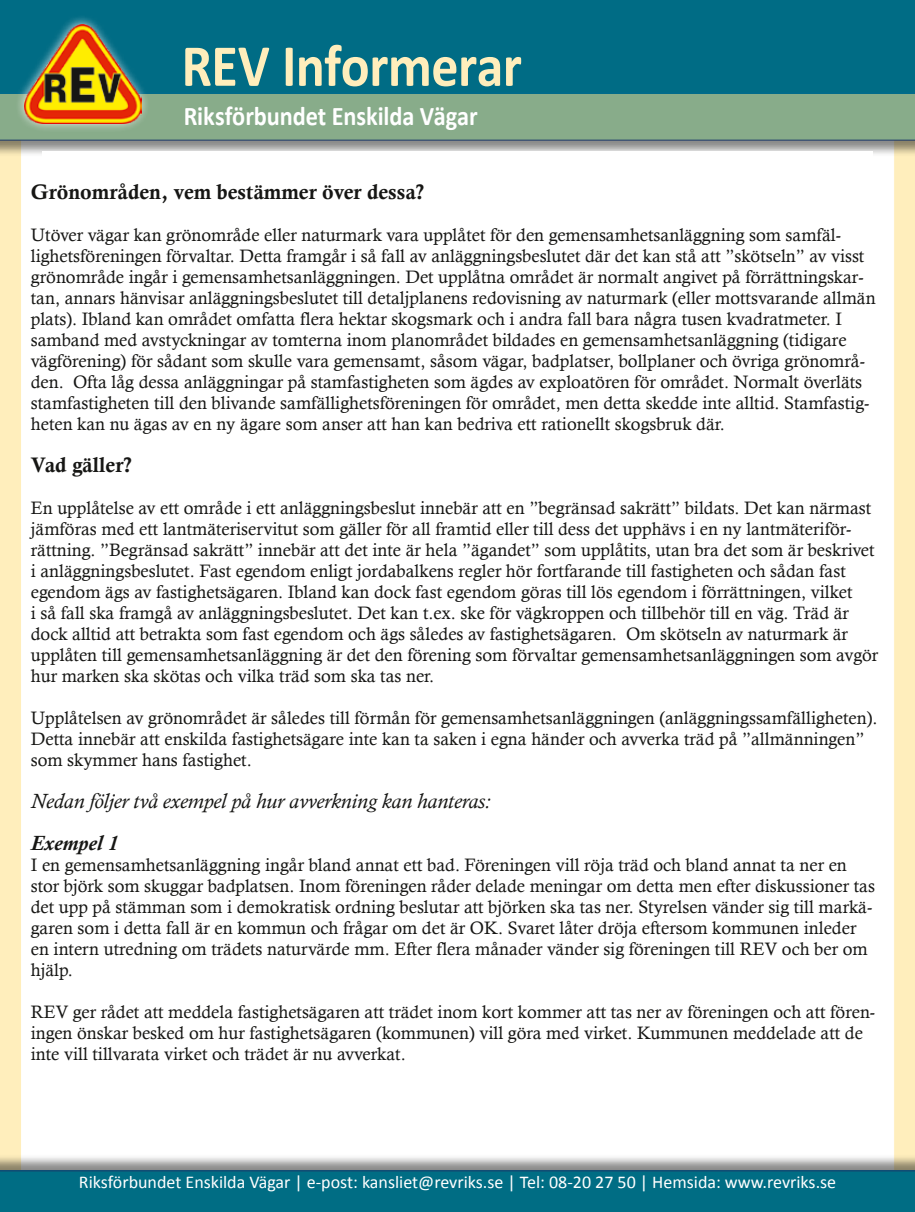
<style>
.page{position:relative;width:915px;height:1212px;background:#fff}
.page>*{position:absolute;margin:0;border:0;box-sizing:border-box;transform-origin:0 0}
.t1{font:700 60px "Calibri";letter-spacing:-.01em;color:#ffeebc;scale:.9 1}
.t2{font:700 27px "Calibri";letter-spacing:-.005em;color:#fff;scale:.9 1}
.t3{font:italic 21px "Calisto";color:#161614}
.t4{font:21px "Calis MT Bol";color:#161614}
.t5{font:italic 700 21px "Calisto";color:#161614}
.t6{font:18px/21px "Calisto";color:#161614}
.t7{font:18px "Calibri";color:#fff}
</style>
<div class="page">
<div style="left:0;top:157px;width:914px;height:997px;background:#ffeebc"></div>
<div style="left:21px;top:22px;width:872px;height:1176px;background:#fff"></div>
<div style="left:0;top:93px;width:914px;height:64px;background:#161614;opacity:.5"></div>
<div style="left:0;top:93px;width:914px;height:47px;background:#88ac8a"></div>
<div style="left:0;top:1154px;width:914px;height:58px;background:#161614;opacity:.5"></div>
<div style="left:0;top:1171px;width:914px;height:41px;background:#006d84"></div>
<div style="left:0;top:0;width:914px;height:93px;background:#006c85"></div>
<div style="left:14px;top:14px;width:136px;height:119px;background:#fff;opacity:.75"></div>
<img style="left:24px;top:24px;width:117px;height:100px">
<div style="left:42px;top:151px;width:830px;height:993px;background:#fff"></div>
<h1 class="t1" style="left:181px;top:27px;width:379px">REV Informerar</h1>
<h2 class="t2" style="left:184px;top:99px;width:328px">Riksförbundet Enskilda Vägar</h2>
<p class="t4" style="left:31px;top:179px;width:395px">Grönområden, vem bestämmer över dessa?</p>
<p class="t6" style="left:31px;top:224px;width:846px">Utöver vägar kan grönområde eller naturmark vara upplåtet för den gemensamhetsanläggning som samfäl&shy;lighetsföreningen förvaltar. Detta framgår i så fall av anläggningsbeslutet där det kan stå att ”skötseln” av visst grönområde ingår i gemensamhetsanläggningen. Det upplåtna området är normalt angivet på förrättningskar&shy;tan, annars hänvisar anläggningsbeslutet till detaljplanens redovisning av naturmark (eller mottsvarande allmän plats). Ibland kan området omfatta flera hektar skogsmark och i andra fall bara några tusen kvadratmeter. I samband med avstyckningar av tomterna inom planområdet bildades en gemensamhetsanläggning (tidigare vägförening) för sådant som skulle vara gemensamt, såsom vägar, badplatser, bollplaner och övriga grönområ&shy;den. Ofta låg dessa anläggningar på stamfastigheten som ägdes av exploatören för området. Normalt överläts stamfastigheten till den blivande samfällighetsföreningen för området, men detta skedde inte alltid. Stamfastig&shy;heten kan nu ägas av en ny ägare som anser att han kan bedriva ett rationellt skogsbruk där.</p>
<p class="t4" style="left:31px;top:452px;width:103px">Vad gäller?</p>
<p class="t6" style="left:31px;top:497px;width:848px">En upplåtelse av ett område i ett anläggningsbeslut innebär att en ”begränsad sakrätt” bildats. Det kan närmast jämföras med ett lantmäteriservitut som gäller för all framtid eller till dess det upphävs i en ny lantmäteriför&shy;rättning. ”Begränsad sakrätt” innebär att det inte är hela ”ägandet” som upplåtits, utan bra det som är beskrivet i anläggningsbeslutet. Fast egendom enligt jordabalkens regler hör fortfarande till fastigheten och sådan fast egendom ägs av fastighetsägaren. Ibland kan dock fast egendom göras till lös egendom i förrättningen, vilket<br>i så fall ska framgå av anläggningsbeslutet. Det kan t.ex. ske för vägkroppen och tillbehör till en väg. Träd är dock alltid att betrakta som fast egendom och ägs således av fastighetsägaren. Om skötseln av naturmark är upplåten till gemensamhetsanläggning är det den förening som förvaltar gemensamhetsanläggningen som avgör hur marken ska skötas och vilka träd som ska tas ner.</p>
<p class="t6" style="left:31px;top:707px;width:848px">Upplåtelsen av grönområdet är således till förmån för gemensamhetsanläggningen (anläggningssamfälligheten).<br>Detta innebär att enskilda fastighetsägare inte kan ta saken i egna händer och avverka träd på ”allmänningen” som skymmer hans fastighet.</p>
<p class="t3" style="left:31px;top:788px;width:461px">Nedan följer två exempel på hur avverkning kan hanteras:</p>
<p class="t5" style="left:31px;top:830px;width:89px">Exempel 1</p>
<p class="t6" style="left:31px;top:854px;width:845px">I en gemensamhetsanläggning ingår bland annat ett bad. Föreningen vill röja träd och bland annat ta ner en stor björk som skuggar badplatsen. Inom föreningen råder delade meningar om detta men efter diskussioner tas det upp på stämman som i demokratisk ordning beslutar att björken ska tas ner. Styrelsen vänder sig till markä&shy;garen som i detta fall är en kommun och frågar om det är OK. Svaret låter dröja eftersom kommunen inleder en intern utredning om trädets naturvärde mm. Efter flera månader vänder sig föreningen till REV och ber om hjälp.</p>
<p class="t6" style="left:31px;top:1001px;width:845px">REV ger rådet att meddela fastighetsägaren att trädet inom kort kommer att tas ner av föreningen och att fören&shy;ingen önskar besked om hur fastighetsägaren (kommunen) vill göra med virket. Kummunen meddelade att de inte vill tillvarata virket och trädet är nu avverkat.</p>
<p class="t7" style="left:79px;top:1171px;width:758px">Riksförbundet Enskilda Vägar | e-post: kansliet@revriks.se | Tel: 08-20 27 50 | Hemsida: www.revriks.se</p>
</div>
